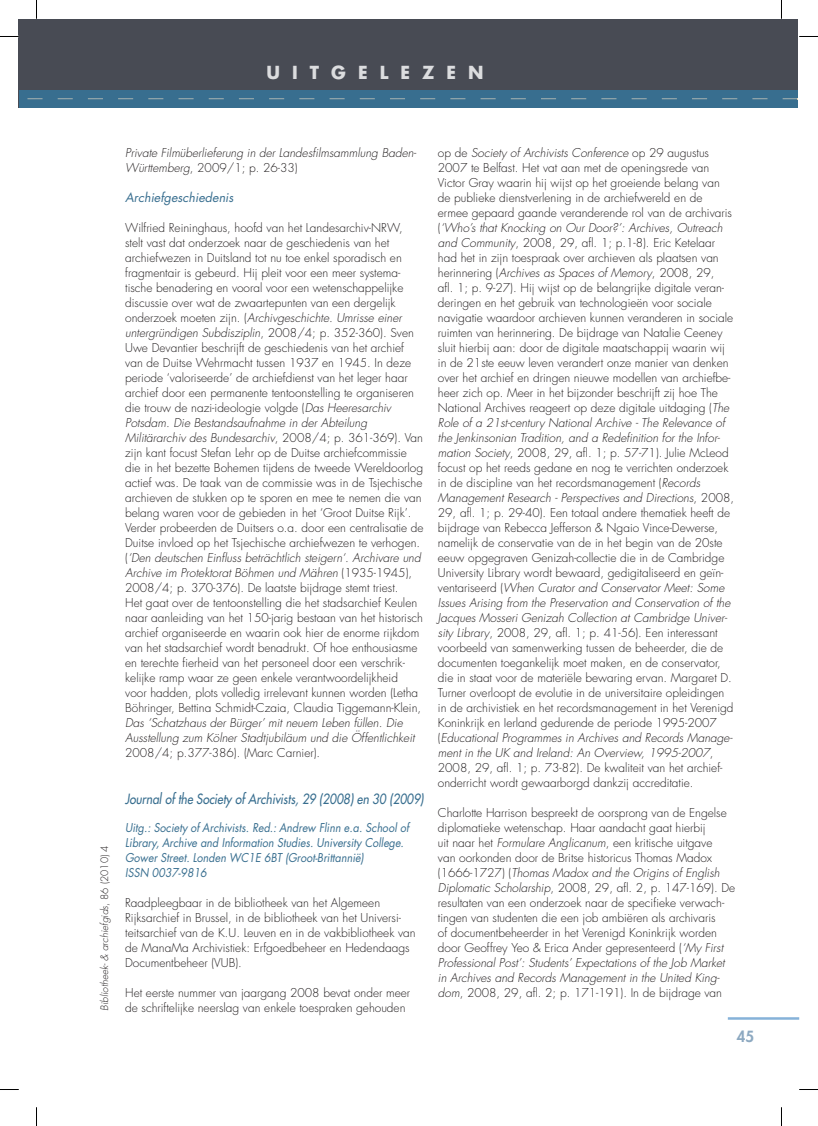
<style>
.page{position:relative;width:818px;height:1126px;background:#fff}
.page>*{position:absolute;margin:0;border:0;box-sizing:border-box;transform-origin:0 0}
.t1{font:700 17.5px "Futura";color:#dcdddf}
.t2{font:800 15px "Futura";color:#8da9c1}
.t3{font:italic 13.75px "Futura";color:#386e8f;scale:.86 1}
.t4{font:italic 12.5px "Futura";color:#386e8f}
.t5{font:300 11.88px/15px "Futura";color:#231f20}
.t6{font:italic 300 11.88px/15px "Futura";color:#231f20}
.t7{font:italic 11.88px/15px "Futura";color:#386e8f;scale:.9 1}
.t8{font:italic 300 10px "Futura";color:#231f20}
.s1{font-style:normal}
.s2{font-style:italic}
</style>
<div class="page">
<div style="left:19px;top:19px;width:778px;height:88px;background:#484b54"></div>
<div style="left:19px;top:90px;width:778px;height:17px;background:#386e8f"></div>
<img style="left:27px;top:98px;width:769px;height:1px">
<hr style="left:727px;top:1017px;width:71px;height:2px;background:#86b2d9">
<svg style="left:0;top:36px;width:19px;height:1px"></svg>
<svg style="left:799px;top:36px;width:18px;height:1px"></svg>
<svg style="left:0;top:1089px;width:19px;height:1px"></svg>
<svg style="left:799px;top:1089px;width:18px;height:1px"></svg>
<svg style="left:36px;top:0;width:1px;height:19px"></svg>
<svg style="left:36px;top:1107px;width:1px;height:18px"></svg>
<h1 class="t1" style="left:266px;top:60px;width:218px">U I T G E L E Z E N</h1>
<p class="t8" style="left:98px;top:1010px;width:167px;rotate:-90deg">Bibliotheek- &amp; archiefgids<span class="s1">, 86 (2010) 4</span></p>
<p class="t6" style="left:125px;top:145px;width:292px">Private Filmüberlieferung in der Landesfilmsammlung Baden-<br>Württemberg<span class="s1">, 2009/1; p. 26-33)</span></p>
<p class="t4" style="left:125px;top:188px;width:110px">Archiefgeschiedenis</p>
<p class="t5" style="left:125px;top:220px;width:300px">Wilfried Reininghaus, hoofd van het Landesarchiv-NRW, stelt vast dat onderzoek naar de geschiedenis van het archiefwezen in Duitsland tot nu toe enkel sporadisch en fragmentair is gebeurd. Hij pleit voor een meer systema&shy;tische benadering en vooral voor een wetenschappelijke discussie over wat de zwaartepunten van een dergelijk onderzoek moeten zijn. (<span class="s2">Archivgeschichte. Umrisse einer untergründigen Subdisziplin</span>, 2008/4; p. 352-360). Sven Uwe Devantier beschrijft de geschiedenis van het archief van de Duitse Wehrmacht tussen 1937 en 1945. In deze periode ‘valoriseerde’ de archiefdienst van het leger haar archief door een permanente tentoonstelling te organiseren die trouw de nazi-ideologie volgde (<span class="s2">Das Heeresarchiv Potsdam. Die Bestandsaufnahme in der Abteilung Militärarchiv des Bundesarchiv</span>, 2008/4; p. 361-369). Van zijn kant focust Stefan Lehr op de Duitse archiefcommissie die in het bezette Bohemen tijdens de tweede Wereldoorlog actief was. De taak van de commissie was in de Tsjechische archieven de stukken op te sporen en mee te nemen die van belang waren voor de gebieden in het ‘Groot Duitse Rijk’.<br>Verder probeerden de Duitsers o.a. door een centralisatie de Duitse invloed op het Tsjechische archiefwezen te verhogen. (<span class="s2">‘Den deutschen Einfluss beträchtlich steigern‘. Archivare und Archive im Protektorat Böhmen und Mähren</span> (1935-1945), 2008/4; p. 370-376). De laatste bijdrage stemt triest.<br>Het gaat over de tentoonstelling die het stadsarchief Keulen naar aanleiding van het 150-jarig bestaan van het historisch archief organiseerde en waarin ook hier de enorme rijkdom van het stadsarchief wordt benadrukt. Of hoe enthousiasme en terechte fierheid van het personeel door een verschrik&shy;kelijke ramp waar ze geen enkele verantwoordelijkheid<br>voor hadden, plots volledig irrelevant kunnen worden (Letha Böhringer, Bettina Schmidt-Czaia, Claudia Tiggemann-Klein,</p>
<p class="t6" style="left:125px;top:715px;width:291px">Das ‘Schatzhaus der Bürger’ mit neuem Leben füllen. Die<br>Ausstellung zum Kölner Stadtjubiläum und die Öffentlichkeit</p>
<p class="t5" style="left:125px;top:745px;width:196px">2008/4; p.377-386). (Marc Carnier).</p>
<p class="t3" style="left:125px;top:790px;width:348px">Journal of the Society of Archivists, 29 (2008) en 30 (2009)</p>
<p class="t7" style="left:125px;top:819px;width:316px">Uitg.: Society of Archivists. Red.: Andrew Flinn e.a. School of Library, Archive and Information Studies. University College.<br>Gower Street. Londen WC1E 6BT (Groot-Brittannië)<br>ISSN 0037-9816</p>
<p class="t5" style="left:125px;top:895px;width:292px">Raadpleegbaar in de bibliotheek van het Algemeen Rijksarchief in Brussel, in de bibliotheek van het Universi&shy;teitsarchief van de K.U. Leuven en in de vakbibliotheek van de ManaMa Archivistiek: Erfgoedbeheer en Hedendaags Documentbeheer (VUB).</p>
<p class="t5" style="left:125px;top:985px;width:286px">Het eerste nummer van jaargang 2008 bevat onder meer de schriftelijke neerslag van enkele toespraken gehouden</p>
<p class="t5" style="left:437px;top:145px;width:297px">op de <span class="s2">Society of Archivists Conference</span> op 29 augustus 2007 te Belfast. Het vat aan met de openingsrede van Victor Gray waarin hij wijst op het groeiende belang van de publieke dienstverlening in de archiefwereld en de ermee gepaard gaande veranderende rol van de archivaris (<span class="s2">‘Who’s that Knocking on Our Door?’: Archives, Outreach and Community</span>, 2008, 29, afl. 1; p.1-8). Eric Ketelaar had het in zijn toespraak over archieven als plaatsen van herinnering (<span class="s2">Archives as Spaces of Memory</span>, 2008, 29,<br>afl. 1; p. 9-27). Hij wijst op de belangrijke digitale veran&shy;deringen en het gebruik van technologieën voor sociale navigatie waardoor archieven kunnen veranderen in sociale ruimten van herinnering. De bijdrage van Natalie Ceeney sluit hierbij aan: door de digitale maatschappij waarin wij in de 21ste eeuw leven verandert onze manier van denken over het archief en dringen nieuwe modellen van archiefbe&shy;heer zich op. Meer in het bijzonder beschrijft zij hoe The National Archives reageert op deze digitale uitdaging (<span class="s2">The Role of a 21st-century National Archive - The Relevance of the Jenkinsonian Tradition, and a Redefinition for the Infor&shy;mation Society</span>, 2008, 29, afl. 1; p. 57-71). Julie McLeod focust op het reeds gedane en nog te verrichten onderzoek in de discipline van het recordsmanagement (<span class="s2">Records Management Research - Perspectives and Directions</span>, 2008, 29, afl. 1; p. 29-40). Een totaal andere thematiek heeft de bijdrage van Rebecca Jefferson &amp; Ngaio Vince-Dewerse, namelijk de conservatie van de in het begin van de 20ste eeuw opgegraven Genizah-collectie die in de Cambridge University Library wordt bewaard, gedigitaliseerd en geïn&shy;ventariseerd (<span class="s2">When Curator and Conservator Meet: Some Issues Arising from the Preservation and Conservation of the Jacques Mosseri Genizah Collection at Cambridge Univer&shy;sity Library</span>, 2008, 29, afl. 1; p. 41-56). Een interessant voorbeeld van samenwerking tussen de beheerder, die de documenten toegankelijk moet maken, en de conservator, die in staat voor de materiële bewaring ervan. Margaret D.<br>Turner overloopt de evolutie in de universitaire opleidingen in de archivistiek en het recordsmanagement in het Verenigd Koninkrijk en Ierland gedurende de periode 1995-2007 (<span class="s2">Educational Programmes in Archives and Records Manage&shy;ment in the UK and Ireland: An Overview, 1995-2007</span>, 2008, 29, afl. 1; p. 73-82). De kwaliteit van het archief&shy;onderricht wordt gewaarborgd dankzij accreditatie.</p>
<p class="t5" style="left:437px;top:805px;width:299px">Charlotte Harrison bespreekt de oorsprong van de Engelse diplomatieke wetenschap. Haar aandacht gaat hierbij<br>uit naar het <span class="s2">Formulare Anglicanum</span>, een kritische uitgave<br>van oorkonden door de Britse historicus Thomas Madox (1666-1727) (<span class="s2">Thomas Madox and the Origins of English Diplomatic Scholarship</span>, 2008, 29, afl. 2, p. 147-169). De resultaten van een onderzoek naar de specifieke verwach&shy;tingen van studenten die een job ambiëren als archivaris<br>of documentbeheerder in het Verenigd Koninkrijk worden door Geoffrey Yeo &amp; Erica Ander gepresenteerd (<span class="s2">‘My First Professional Post’: Students’ Expectations of the Job Market in Archives and Records Management in the United King&shy;dom</span>, 2008, 29, afl. 2; p. 171-191). In de bijdrage van</p>
<p class="t2" style="left:736px;top:1026px;width:19px">45</p>
</div>
